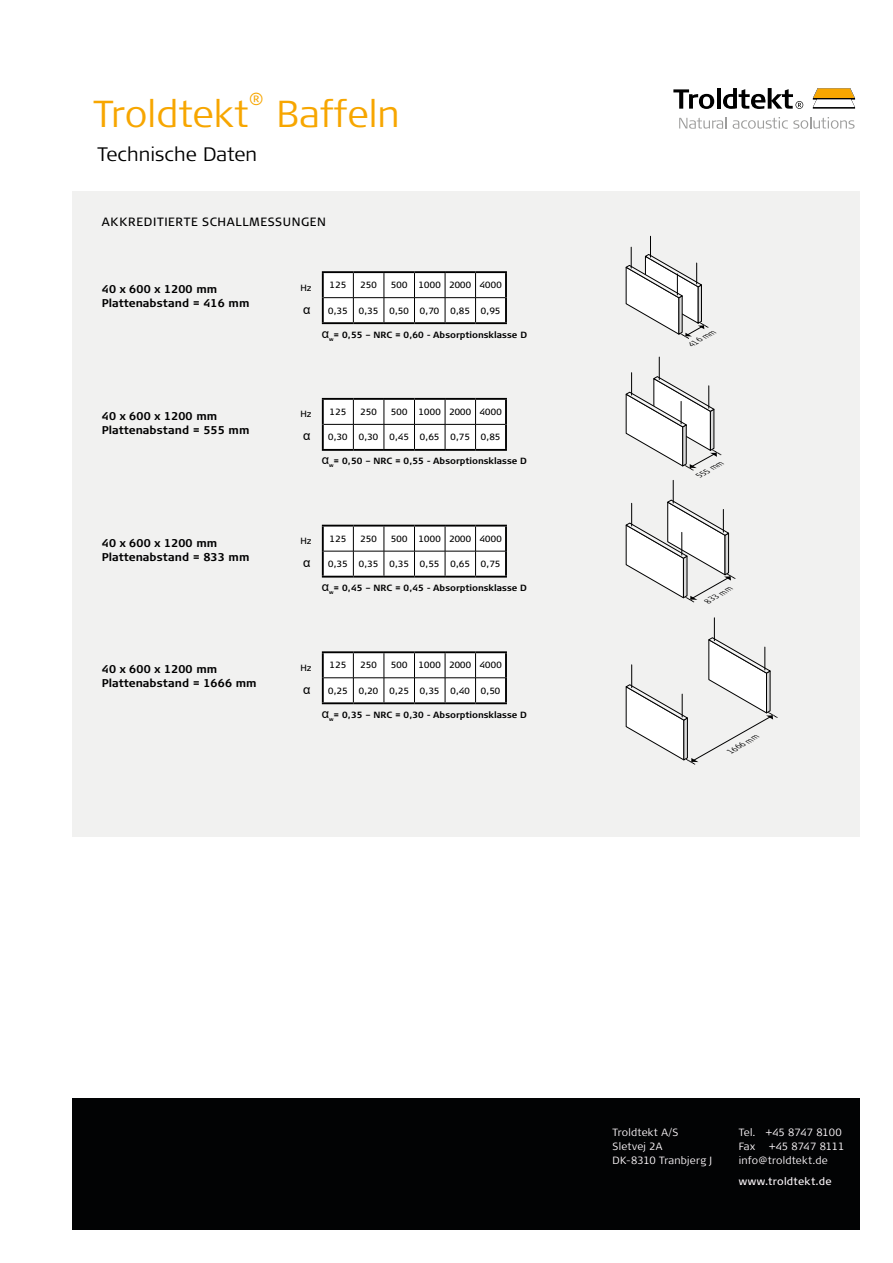
<style>
.page{position:relative;width:893px;height:1263px;background:#fff}
.page>*{position:absolute;margin:0;border:0;box-sizing:border-box;transform-origin:0 0}
.t1{font:300 37.5px "Signa Pro";color:#f7a600}
.t2{font:300 19.5px "Signa Pro";color:#000}
.t3{font:300 17.4px "Signa Pro";color:#f7a600}
.t4{font:12.75px "Arial";color:#000}
.t5{font:12px "Signa Pro";letter-spacing:.05em;color:#000}
.t6{font:700 11.25px/14.2px "Signa Pro";color:#000}
.t7{font:300 10.5px/14.2px "Signa Pro";letter-spacing:.02em;color:#fffafd}
.t8{font:300 10.5px/14.2px "Signa Pro";letter-spacing:-.015em;color:#fffafd}
.t9{font:10.5px "Signa Pro";letter-spacing:.02em;color:#fffafd}
.t10{font:9px "Signa Pro";color:#000}
.t11{font:700 9px "Signa Pro";color:#000}
.t12{font:italic 300 7.5px "Signa Pro";color:#000}
</style>
<div class="page">
<svg style="left:812px;top:88px;width:43px;height:21px"></svg>
<svg style="left:673px;top:89px;width:41px;height:20px"></svg>
<svg style="left:717px;top:88px;width:3px;height:21px"></svg>
<svg style="left:723px;top:88px;width:80px;height:21px"></svg>
<svg style="left:679px;top:117px;width:47px;height:12px"></svg>
<svg style="left:732px;top:117px;width:122px;height:12px"></svg>
<div style="left:72px;top:191px;width:787px;height:646px;background:#f1f1f0"></div>
<div style="left:72px;top:1099px;width:787px;height:131px;background:#020304"></div>
<svg style="left:626px;top:236px;width:82px;height:103px"></svg>
<svg style="left:626px;top:357px;width:95px;height:114px"></svg>
<svg style="left:626px;top:480px;width:109px;height:122px"></svg>
<svg style="left:626px;top:618px;width:151px;height:147px"></svg>
<hr style="left:353px;top:271px;width:31px;height:2px;background:#000">
<hr style="left:384px;top:271px;width:30px;height:2px;background:#000">
<hr style="left:414px;top:271px;width:31px;height:2px;background:#000">
<hr style="left:445px;top:271px;width:30px;height:2px;background:#000">
<hr style="left:353px;top:322px;width:31px;height:2px;background:#000">
<hr style="left:384px;top:322px;width:30px;height:2px;background:#000">
<hr style="left:414px;top:322px;width:31px;height:2px;background:#000">
<hr style="left:445px;top:322px;width:30px;height:2px;background:#000">
<hr style="left:322px;top:271px;width:31px;height:2px;background:#000">
<hr style="left:322px;top:322px;width:31px;height:2px;background:#000">
<svg style="left:323px;top:272px;width:182px;height:51px"></svg>
<hr style="left:322px;top:273px;width:2px;height:25px;background:#000">
<hr style="left:322px;top:298px;width:2px;height:24px;background:#000">
<hr style="left:505px;top:273px;width:2px;height:25px;background:#000">
<hr style="left:505px;top:298px;width:2px;height:24px;background:#000">
<hr style="left:475px;top:322px;width:32px;height:2px;background:#000">
<hr style="left:475px;top:271px;width:32px;height:2px;background:#000">
<hr style="left:353px;top:398px;width:31px;height:2px;background:#000">
<hr style="left:384px;top:398px;width:30px;height:2px;background:#000">
<hr style="left:414px;top:398px;width:31px;height:2px;background:#000">
<hr style="left:445px;top:398px;width:30px;height:2px;background:#000">
<hr style="left:353px;top:449px;width:31px;height:2px;background:#000">
<hr style="left:384px;top:449px;width:30px;height:2px;background:#000">
<hr style="left:414px;top:449px;width:31px;height:2px;background:#000">
<hr style="left:445px;top:449px;width:30px;height:2px;background:#000">
<hr style="left:322px;top:398px;width:31px;height:2px;background:#000">
<hr style="left:322px;top:449px;width:31px;height:2px;background:#000">
<svg style="left:323px;top:399px;width:182px;height:51px"></svg>
<hr style="left:322px;top:400px;width:2px;height:24px;background:#000">
<hr style="left:322px;top:424px;width:2px;height:25px;background:#000">
<hr style="left:505px;top:400px;width:2px;height:24px;background:#000">
<hr style="left:505px;top:424px;width:2px;height:25px;background:#000">
<hr style="left:475px;top:449px;width:32px;height:2px;background:#000">
<hr style="left:475px;top:398px;width:32px;height:2px;background:#000">
<hr style="left:353px;top:525px;width:31px;height:2px;background:#000">
<hr style="left:384px;top:525px;width:30px;height:2px;background:#000">
<hr style="left:414px;top:525px;width:31px;height:2px;background:#000">
<hr style="left:445px;top:525px;width:30px;height:2px;background:#000">
<hr style="left:353px;top:576px;width:31px;height:2px;background:#000">
<hr style="left:384px;top:576px;width:30px;height:2px;background:#000">
<hr style="left:414px;top:576px;width:31px;height:2px;background:#000">
<hr style="left:445px;top:576px;width:30px;height:2px;background:#000">
<hr style="left:322px;top:525px;width:31px;height:2px;background:#000">
<hr style="left:322px;top:576px;width:31px;height:2px;background:#000">
<svg style="left:323px;top:526px;width:182px;height:51px"></svg>
<hr style="left:322px;top:527px;width:2px;height:24px;background:#000">
<hr style="left:322px;top:551px;width:2px;height:25px;background:#000">
<hr style="left:505px;top:527px;width:2px;height:24px;background:#000">
<hr style="left:505px;top:551px;width:2px;height:25px;background:#000">
<hr style="left:475px;top:576px;width:32px;height:2px;background:#000">
<hr style="left:475px;top:525px;width:32px;height:2px;background:#000">
<hr style="left:353px;top:651px;width:31px;height:2px;background:#000">
<hr style="left:384px;top:651px;width:30px;height:2px;background:#000">
<hr style="left:414px;top:651px;width:31px;height:2px;background:#000">
<hr style="left:445px;top:651px;width:30px;height:2px;background:#000">
<hr style="left:353px;top:702px;width:31px;height:2px;background:#000">
<hr style="left:384px;top:702px;width:30px;height:2px;background:#000">
<hr style="left:414px;top:702px;width:31px;height:2px;background:#000">
<hr style="left:445px;top:702px;width:30px;height:2px;background:#000">
<hr style="left:322px;top:651px;width:31px;height:2px;background:#000">
<hr style="left:322px;top:702px;width:31px;height:2px;background:#000">
<svg style="left:323px;top:652px;width:182px;height:51px"></svg>
<hr style="left:322px;top:653px;width:2px;height:25px;background:#000">
<hr style="left:322px;top:678px;width:2px;height:24px;background:#000">
<hr style="left:505px;top:653px;width:2px;height:25px;background:#000">
<hr style="left:505px;top:678px;width:2px;height:24px;background:#000">
<hr style="left:475px;top:702px;width:32px;height:2px;background:#000">
<hr style="left:475px;top:651px;width:32px;height:2px;background:#000">
<h1 class="t1" style="left:93px;top:92px;width:157px">Troldtekt</h1>
<h3 class="t3" style="left:249px;top:89px;width:16px">®</h3>
<h1 class="t1" style="left:276px;top:92px;width:125px">Baffeln</h1>
<h2 class="t2" style="left:97px;top:143px;width:161px">Technische Daten</h2>
<h3 class="t5" style="left:102px;top:216px;width:225px">AKKREDITIERTE SCHALLMESSUNGEN</h3>
<p class="t6" style="left:102px;top:283px;width:149px">40 x 600 x 1200 mm<br>Plattenabstand = 416 mm</p>
<p class="t10" style="left:300px;top:284px;width:13px">Hz</p>
<h3 class="t4" style="left:303px;top:302px;width:9px">α</h3>
<p class="t10" style="left:329px;top:281px;width:18px">125</p>
<p class="t10" style="left:360px;top:281px;width:18px">250</p>
<p class="t10" style="left:391px;top:281px;width:113px">500 1000 2000 4000</p>
<p class="t10" style="left:328px;top:307px;width:174px">0,35 0,35 0,50 0,70 0,85 0,95</p>
<h3 class="t4" style="left:322px;top:326px;width:9px">α</h3>
<p class="t11" style="left:329px;top:331px;width:199px"><sub>w</sub>= 0,55 – NRC = 0,60 - Absorptionsklasse D</p>
<p class="t6" style="left:102px;top:409px;width:149px">40 x 600 x 1200 mm<br>Plattenabstand = 555 mm</p>
<p class="t10" style="left:300px;top:410px;width:13px">Hz</p>
<h3 class="t4" style="left:303px;top:429px;width:9px">α</h3>
<p class="t10" style="left:329px;top:408px;width:18px">125</p>
<p class="t10" style="left:360px;top:408px;width:18px">250</p>
<p class="t10" style="left:391px;top:408px;width:113px">500 1000 2000 4000</p>
<p class="t10" style="left:328px;top:433px;width:174px">0,30 0,30 0,45 0,65 0,75 0,85</p>
<h3 class="t4" style="left:322px;top:453px;width:9px">α</h3>
<p class="t11" style="left:329px;top:457px;width:199px"><sub>w</sub>= 0,50 – NRC = 0,55 - Absorptionsklasse D</p>
<p class="t6" style="left:102px;top:536px;width:149px">40 x 600 x 1200 mm<br>Plattenabstand = 833 mm</p>
<p class="t10" style="left:300px;top:537px;width:13px">Hz</p>
<h3 class="t4" style="left:303px;top:555px;width:9px">α</h3>
<p class="t10" style="left:329px;top:535px;width:18px">125</p>
<p class="t10" style="left:360px;top:535px;width:18px">250</p>
<p class="t10" style="left:391px;top:535px;width:113px">500 1000 2000 4000</p>
<p class="t10" style="left:328px;top:560px;width:174px">0,35 0,35 0,35 0,55 0,65 0,75</p>
<h3 class="t4" style="left:322px;top:579px;width:9px">α</h3>
<p class="t11" style="left:329px;top:584px;width:199px"><sub>w</sub>= 0,45 – NRC = 0,45 - Absorptionsklasse D</p>
<p class="t6" style="left:102px;top:663px;width:156px">40 x 600 x 1200 mm<br>Plattenabstand = 1666 mm</p>
<p class="t10" style="left:300px;top:664px;width:13px">Hz</p>
<h3 class="t4" style="left:303px;top:682px;width:9px">α</h3>
<p class="t10" style="left:329px;top:661px;width:18px">125</p>
<p class="t10" style="left:360px;top:661px;width:18px">250</p>
<p class="t10" style="left:391px;top:661px;width:113px">500 1000 2000 4000</p>
<p class="t10" style="left:328px;top:687px;width:174px">0,25 0,20 0,25 0,35 0,40 0,50</p>
<h3 class="t4" style="left:322px;top:706px;width:9px">α</h3>
<p class="t11" style="left:329px;top:711px;width:199px"><sub>w</sub>= 0,35 – NRC = 0,30 - Absorptionsklasse D</p>
<p class="t12" style="left:688px;top:341px;width:30px;rotate:-30deg">416 mm</p>
<p class="t12" style="left:696px;top:472px;width:30px;rotate:-30deg">555 mm</p>
<p class="t12" style="left:705px;top:598px;width:30px;rotate:-30deg">833 mm</p>
<p class="t12" style="left:727px;top:748px;width:35px;rotate:-30deg">1666 mm</p>
<p class="t7" style="left:612px;top:1125px;width:101px">Troldtekt A/S<br>Sletvej 2A<br>DK-8310 Tranbjerg J</p>
<p class="t8" style="left:738px;top:1125px;width:104px">Tel. +45 8747 8100<br>Fax</p>
<p class="t7" style="left:738px;top:1139px;width:107px;text-indent:30px">+45 8747 8111 info@troldtekt.de</p>
<p class="t9" style="left:738px;top:1177px;width:94px">www.troldtekt.de</p>
</div>
